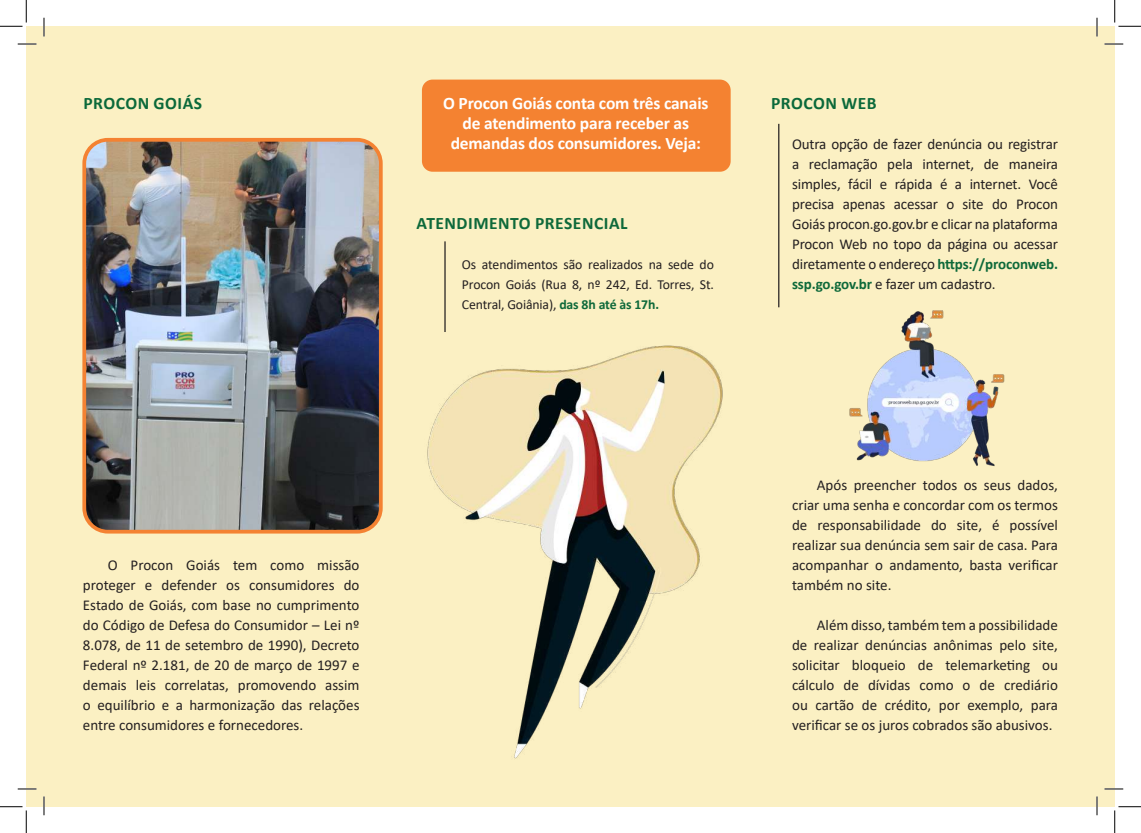
<style>
.page{position:relative;width:1141px;height:833px;background:#fff}
.page>*{position:absolute;margin:0;border:0;box-sizing:border-box;transform-origin:0 0}
.t1{font:700 17.5px/20px "Calibri";letter-spacing:-.01em;color:#fff;text-align:center}
.t2{font:700 17.5px "Calibri";letter-spacing:.03em;color:#0e693a}
.t3{font:700 17.5px "Calibri";letter-spacing:.03em;color:#0b693a}
.t4{font:15px/20px "Calibri";color:#231f20;text-align:justify}
.t5{font:13.75px/20px "Calibri";letter-spacing:-.01em;color:#231f20;text-align:justify}
.s1{font-weight:700;color:#0e693a}
</style>
<div class="page">
<div style="left:26px;top:26px;width:372px;height:780px;background:#fbf0c3"></div>
<div style="left:398px;top:26px;width:355px;height:780px;background:#fbf0c3"></div>
<div style="left:753px;top:26px;width:361px;height:780px;background:#fbf0c3"></div>
<img style="left:849px;top:310px;width:156px;height:156px">
<div style="left:422px;top:79px;width:308px;height:93px;background:#f48231;border-radius:11px"></div>
<hr style="left:778px;top:124px;width:1px;height:183px;background:#231f20">
<hr style="left:444px;top:241px;width:1px;height:91px;background:#231f20">
<img style="left:87px;top:143px;width:294px;height:388px">
<div style="left:82px;top:138px;width:300px;height:395px;border:4px solid #f48232;border-radius:24px"></div>
<img style="left:427px;top:331px;width:296px;height:428px">
<svg style="left:18px;top:43px;width:18px;height:2px"></svg>
<svg style="left:1104px;top:43px;width:19px;height:2px"></svg>
<svg style="left:18px;top:788px;width:18px;height:1px"></svg>
<svg style="left:1104px;top:787px;width:19px;height:2px"></svg>
<svg style="left:43px;top:18px;width:2px;height:18px"></svg>
<svg style="left:43px;top:796px;width:2px;height:18px"></svg>
<svg style="left:1096px;top:18px;width:1px;height:18px"></svg>
<svg style="left:1096px;top:796px;width:1px;height:18px"></svg>
<svg style="left:0;top:0;width:27px;height:27px"></svg>
<svg style="left:0;top:806px;width:27px;height:26px"></svg>
<svg style="left:1114px;top:0;width:26px;height:27px"></svg>
<svg style="left:1114px;top:806px;width:26px;height:26px"></svg>
<p class="t3" style="left:83px;top:91px;width:120px">PROCON GOIÁS</p>
<p class="t3" style="left:771px;top:91px;width:107px">PROCON WEB</p>
<p class="t1" style="left:443px;top:93px;width:267px">O Procon Goiás conta com três canais de atendimento para receber as demandas dos consumidores. Veja:</p>
<p class="t4" style="left:792px;top:134px;width:267px">Outra opção de fazer denúncia ou registrar a reclamação pela internet, de maneira simples, fácil e rápida é a internet. Você precisa apenas acessar o site do Procon Goiás procon.go.gov.br e clicar na plataforma Procon Web no topo da página ou acessar diretamente o endereço <span class="s1">https://proconweb. ssp.go.gov.br</span> e fazer um cadastro.</p>
<p class="t2" style="left:416px;top:211px;width:212px">ATENDIMENTO PRESENCIAL</p>
<p class="t5" style="left:462px;top:254px;width:253px">Os atendimentos são realizados na sede do Procon Goiás (Rua 8, nº 242, Ed. Torres, St.<br>Central, Goiânia), <span class="s1">das 8h até às 17h.</span></p>
<p class="t4" style="left:83px;top:554px;width:278px;text-indent:25px">O Procon Goiás tem como missão proteger e defender os consumidores do Estado de Goiás, com base no cumprimento do Código de Defesa do Consumidor – Lei nº 8.078, de 11 de setembro de 1990), Decreto Federal nº 2.181, de 20 de março de 1997 e demais leis correlatas, promovendo assim o equilíbrio e a harmonização das relações entre consumidores e fornecedores.</p>
<p class="t4" style="left:792px;top:474px;width:267px;text-indent:25px">Após preencher todos os seus dados, criar uma senha e concordar com os termos de responsabilidade do site, é possível realizar sua denúncia sem sair de casa. Para acompanhar o andamento, basta verificar também no site.</p>
<p class="t4" style="left:792px;top:614px;width:267px;text-indent:25px">Além disso, também tem a possibilidade de realizar denúncias anônimas pelo site, solicitar bloqueio de telemarketing ou cálculo de dívidas como o de crediário ou cartão de crédito, por exemplo, para verificar se os juros cobrados são abusivos.</p>
</div>
